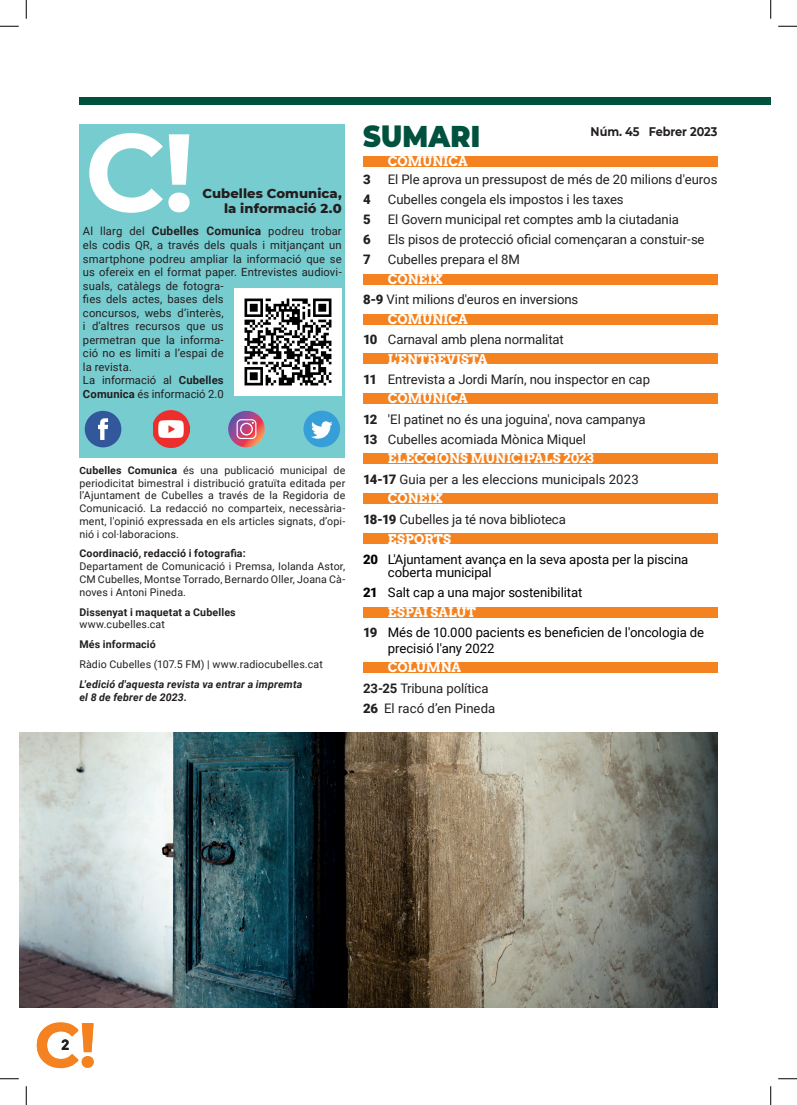
<style>
.page{position:relative;width:797px;height:1105px;background:#fff}
.page>*{position:absolute;margin:0;border:0;box-sizing:border-box;transform-origin:0 0}
.t1{font:900 30px "Montserrat";letter-spacing:.01em;color:#00513e;scale:.9 1}
.t2{font:700 13.75px "Arvo";color:#231f20}
.t3{font:13.12px/20.2px "Roboto";letter-spacing:-.005em;color:#231f20}
.t4{font:13.12px/13.1px "Roboto";letter-spacing:-.005em;color:#000}
.t5{font:700 13.12px "Arvo";letter-spacing:-.005em;color:#fff}
.t6{font:800 13.12px/15.8px "Montserrat";letter-spacing:.005em;color:#231f20;text-align:right}
.t7{font:700 13.12px "Arvo";letter-spacing:.015em;color:#fff}
.t8{font:900 13.12px "Roboto";color:#231f20}
.t9{font:700 12.5px "Montserrat";letter-spacing:-.005em;color:#231f20;scale:.9 1}
.t10{font:11.25px/13.6px "Roboto";letter-spacing:.01em;color:#231f20}
.t11{font:10.62px/12.8px "Roboto";letter-spacing:.015em;color:#231f20;text-align:justify}
.t12{font:700 10.62px "Roboto";letter-spacing:.015em;color:#231f20}
.t13{font:italic 700 10.62px/12.8px "Roboto";letter-spacing:.015em;color:#231f20}
.s1{font-weight:700;font-size:11.88px}
.s2{font-weight:700}
.s3{font-weight:700;font-size:10px}
.s4{font-weight:900}
.s5{font-weight:900;color:#231f20}
</style>
<div class="page">
<img style="left:19px;top:732px;width:698px;height:276px">
<div style="left:79px;top:97px;width:691px;height:7px;background:#00513e"></div>
<div style="left:79px;top:125px;width:266px;height:333px;background:#77ccd0"></div>
<div style="left:363px;top:156px;width:354px;height:11px;background:#f58220"></div>
<div style="left:363px;top:274px;width:354px;height:11px;background:#f58220"></div>
<div style="left:363px;top:314px;width:354px;height:10px;background:#f58220"></div>
<div style="left:363px;top:354px;width:354px;height:10px;background:#f58220"></div>
<div style="left:363px;top:393px;width:354px;height:11px;background:#f58220"></div>
<div style="left:363px;top:453px;width:354px;height:11px;background:#f58220"></div>
<div style="left:363px;top:493px;width:354px;height:11px;background:#f58220"></div>
<div style="left:363px;top:534px;width:354px;height:10px;background:#f58220"></div>
<div style="left:363px;top:607px;width:354px;height:10px;background:#f58220"></div>
<div style="left:363px;top:662px;width:354px;height:11px;background:#f58220"></div>
<svg style="left:37px;top:1022px;width:57px;height:46px"></svg>
<img style="left:234px;top:288px;width:108px;height:108px">
<div style="left:85px;top:411px;width:36px;height:36px;background:#32589b;border-radius:50%"></div>
<svg style="left:98px;top:418px;width:10px;height:22px"></svg>
<svg style="left:228px;top:411px;width:36px;height:36px"></svg>
<div style="left:303px;top:411px;width:37px;height:36px;background:#369fd8;border-radius:50%"></div>
<svg style="left:311px;top:421px;width:21px;height:18px"></svg>
<svg style="left:89px;top:133px;width:101px;height:80px"></svg>
<img style="left:153px;top:411px;width:37px;height:36px">
<svg style="left:0;top:25px;width:19px;height:2px"></svg>
<svg style="left:778px;top:25px;width:19px;height:2px"></svg>
<svg style="left:0;top:1078px;width:19px;height:1px"></svg>
<svg style="left:778px;top:1078px;width:19px;height:1px"></svg>
<svg style="left:25px;top:0;width:2px;height:19px"></svg>
<svg style="left:25px;top:1086px;width:2px;height:19px"></svg>
<svg style="left:770px;top:0;width:1px;height:19px"></svg>
<svg style="left:770px;top:1086px;width:1px;height:19px"></svg>
<p class="t6" style="left:202px;top:184px;width:141px">Cubelles Comunica, la informació 2.0</p>
<p class="t10" style="left:83px;top:224px;width:260px">Al llarg del <span class="s1">Cubelles Comunica</span> podreu trobar els codis QR, a través dels quals i mitjançant un smartphone podreu ampliar la informació que se us ofereix en el format paper. Entrevistes audiovi&shy;suals, catàlegs de fotogra-<br>fies dels actes, bases dels<br>concursos, webs d’interès,<br>i d’altres recursos que us<br>permetran que la informa-<br>ció no es limiti a l’espai de<br>la revista.<br>La informació al <span class="s2">Cubelles<br>Comunica</span> és informació 2.0</p>
<p class="t11" style="left:79px;top:463px;width:267px"><span class="s3">C</span><span class="s2">ubelles Comunica</span> és una publicació municipal de periodicitat bimestral i distribució gratuïta editada per l’Ajuntament de Cubelles a través de la Regidoria de Comunicació. La redacció no comparteix, necessària&shy;ment, l'opinió expressada en els articles signats, d’opi&shy;nió i col·laboracions.</p>
<p class="t12" style="left:79px;top:546px;width:168px">Coordinació, redacció i fotografia:</p>
<p class="t11" style="left:79px;top:560px;width:267px">Departament de Comunicació i Premsa, Iolanda Astor, CM Cubelles, Montse Torrado, Bernardo Oller, Joana Cà&shy;noves i Antoni Pineda.</p>
<p class="t12" style="left:79px;top:604px;width:158px">Dissenyat i maquetat a Cubelles</p>
<p class="t11" style="left:79px;top:618px;width:87px">www.cubelles.cat</p>
<p class="t12" style="left:79px;top:637px;width:78px">Més informació</p>
<p class="t11" style="left:79px;top:657px;width:245px">Ràdio Cubelles (107.5 FM) | www.radiocubelles.cat</p>
<p class="t13" style="left:79px;top:677px;width:224px">L'edició d'aquesta revista va entrar a impremta el 8 de febrer de 2023.</p>
<h1 class="t1" style="left:363px;top:114px;width:132px">SUMARI</h1>
<p class="t5" style="left:388px;top:153px;width:81px">COMUNICA</p>
<p class="t9" style="left:590px;top:123px;width:142px">Núm. 45 Febrer 2023</p>
<p class="t8" style="left:363px;top:170px;width:9px">3</p>
<p class="t3" style="left:388px;top:168px;width:331px">El Ple aprova un pressupost de més de 20 milions d'euros</p>
<p class="t8" style="left:363px;top:190px;width:9px">4</p>
<p class="t3" style="left:388px;top:188px;width:237px">Cubelles congela els impostos i les taxes</p>
<p class="t8" style="left:363px;top:210px;width:9px">5</p>
<p class="t3" style="left:388px;top:209px;width:292px">El Govern municipal ret comptes amb la ciutadania</p>
<p class="t8" style="left:363px;top:230px;width:9px">6</p>
<p class="t3" style="left:388px;top:229px;width:318px">Els pisos de protecció oficial començaran a constuir-se</p>
<p class="t8" style="left:363px;top:251px;width:9px">7</p>
<p class="t3" style="left:388px;top:249px;width:134px">Cubelles prepara el 8M</p>
<p class="t5" style="left:388px;top:271px;width:57px">CONEIX</p>
<p class="t3" style="left:363px;top:289px;width:217px"><span class="s4">8-9</span> Vint milions d'euros en inversions</p>
<p class="t5" style="left:388px;top:311px;width:81px">COMUNICA</p>
<p class="t3" style="left:363px;top:329px;width:202px"><span class="s4">10</span> Carnaval amb plena normalitat</p>
<p class="t7" style="left:388px;top:351px;width:101px">L'ENTREVISTA</p>
<p class="t3" style="left:363px;top:368px;width:288px"><span class="s4">11</span> Entrevista a Jordi Marín, nou inspector en cap</p>
<p class="t5" style="left:388px;top:390px;width:81px">COMUNICA</p>
<p class="t3" style="left:363px;top:408px;width:284px"><span class="s4">12</span> 'El patinet no és una joguina', nova campanya<br><span class="s4">13</span> Cubelles acomiada Mònica Miquel</p>
<p class="t5" style="left:388px;top:450px;width:207px">ELECCIONS MUNICIPALS 2023</p>
<p class="t3" style="left:363px;top:468px;width:277px"><span class="s4">14-17</span> Guia per a les eleccions municipals 2023</p>
<p class="t5" style="left:388px;top:490px;width:57px">CONEIX</p>
<p class="t3" style="left:363px;top:509px;width:204px"><span class="s4">18-19</span> Cubelles ja té nova biblioteca</p>
<p class="t5" style="left:388px;top:531px;width:65px">ESPORTS</p>
<p class="t4" style="left:388px;top:552px;width:302px;text-indent:-25px"><span class="s4">20</span> L'Ajuntament avança en la seva aposta per la piscina coberta municipal</p>
<p class="t4" style="left:363px;top:585px;width:221px"><span class="s4">21</span> Salt cap a una major sostenibilitat</p>
<p class="t5" style="left:388px;top:604px;width:89px">ESPAI SALUT</p>
<p class="t4" style="left:388px;top:624px;width:318px;line-height:15.8px;text-indent:-25px"><span class="s5">19</span> Més de 10.000 pacients es beneficien de l'oncologia de precisió l'any 2022</p>
<p class="t5" style="left:388px;top:659px;width:75px">COLUMNA</p>
<p class="t3" style="left:363px;top:677px;width:134px"><span class="s2">23-25</span> Tribuna política<br><span class="s4">26</span> El racó d’en Pineda</p>
<p class="t2" style="left:61px;top:1036px;width:9px">2</p>
</div>
